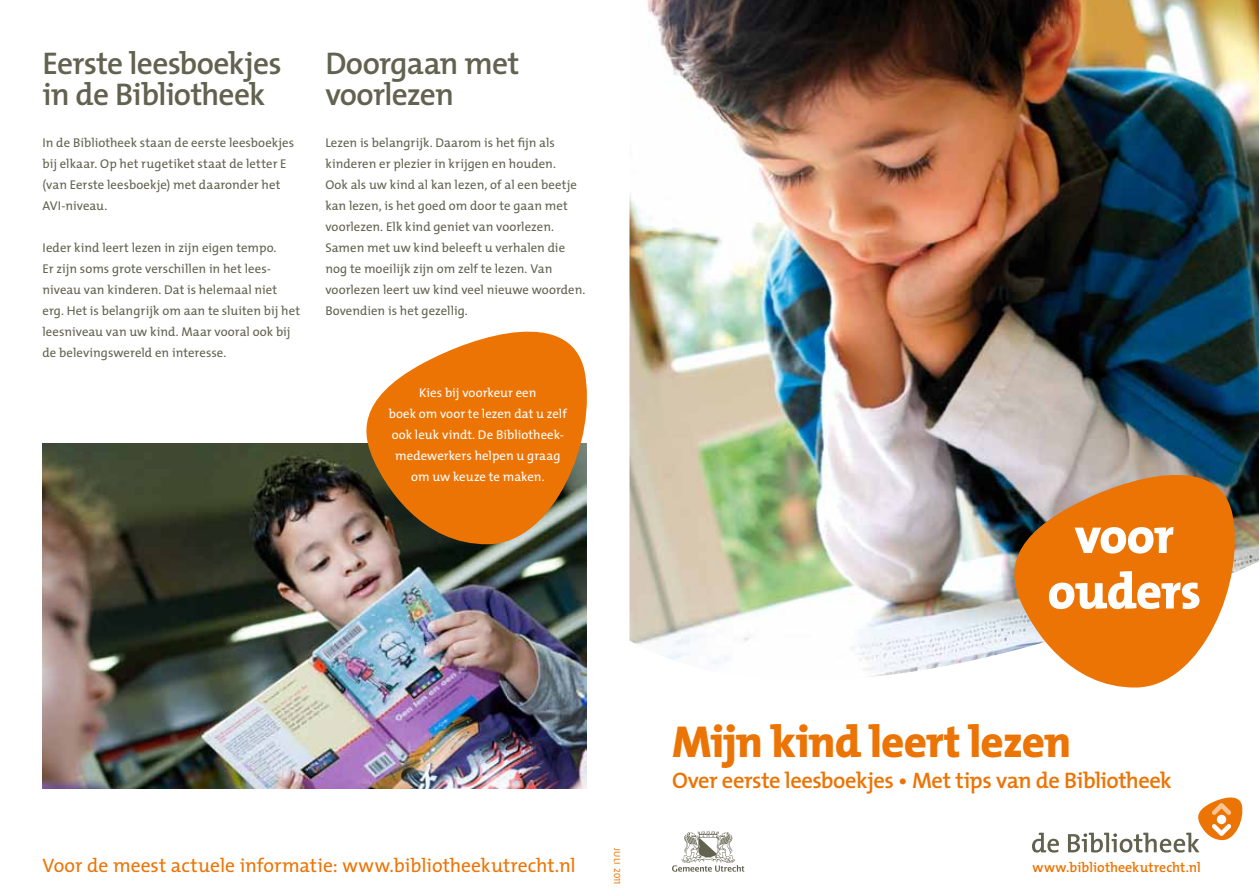
<style>
.page{position:relative;width:1259px;height:893px;background:#fff}
.page>*{position:absolute;margin:0;border:0;box-sizing:border-box;transform-origin:0 0}
.t1{font:800 51px/55.5px "The Mix";letter-spacing:-.02em;color:#fff;text-align:center}
.t2{font:800 45px "The Mix";letter-spacing:-.02em;color:#ec7405}
.t3{font:600 31.5px/31.5px "The Mix";letter-spacing:-.025em;color:#626250}
.t4{font:600 22.5px "The Mix";letter-spacing:-.025em;color:#ec7405}
.t5{font:19.5px "The Mix";color:#ec7405}
.t6{font:600 13.8px "The Mix";letter-spacing:.005em;color:#ec7405}
.t7{font:12.75px/21px "The Mix";letter-spacing:.005em;color:#626250}
.t8{font:12.75px/21px "The Mix";letter-spacing:.005em;color:#fff;text-align:center}
.t9{font:9px "The Mix";color:#ec7405}
.s1{font-family:"The Mix Caps"}
</style>
<div class="page">
<img style="left:629px;top:0;width:630px;height:677px">
<svg style="left:1003px;top:451px;width:243px;height:237px;fill:#ec7405"></svg>
<img style="left:43px;top:444px;width:544px;height:344px">
<svg style="left:355px;top:331px;width:232px;height:214px;fill:#ec7405"></svg>
<svg style="left:1032px;top:833px;width:27px;height:20px"></svg>
<svg style="left:1068px;top:797px;width:175px;height:56px"></svg>
<svg style="left:672px;top:831px;width:72px;height:41px"></svg>
<h3 class="t3" style="left:43px;top:47px;width:240px">Eerste leesboekjes in de Bibliotheek</h3>
<p class="t7" style="left:43px;top:132px;width:253px">In de Bibliotheek staan de eerste leesboekjes bij elkaar. Op het rugetiket staat de letter E (van Eerste leesboekje) met daaronder het AVI-niveau.</p>
<p class="t7" style="left:43px;top:237px;width:259px">Ieder kind leert lezen in zijn eigen tempo.<br>Er zijn soms grote verschillen in het lees&shy;niveau van kinderen. Dat is helemaal niet erg. Het is belangrijk om aan te sluiten bij het leesniveau van uw kind. Maar vooral ook bij de belevingswereld en interesse.</p>
<h3 class="t3" style="left:325px;top:47px;width:196px">Doorgaan met voorlezen</h3>
<p class="t7" style="left:325px;top:132px;width:261px">Lezen is belangrijk. Daarom is het fijn als kinderen er plezier in krijgen en houden.<br>Ook als uw kind al kan lezen, of al een beetje kan lezen, is het goed om door te gaan met voorlezen. Elk kind geniet van voorlezen.<br>Samen met uw kind beleeft u verhalen die nog te moeilijk zijn om zelf te lezen. Van voorlezen leert uw kind veel nieuwe woorden.<br>Bovendien is het gezellig.</p>
<p class="t8" style="left:389px;top:382px;width:180px">Kies bij voorkeur een<br>boek om voor te lezen dat u zelf ook leuk vindt. De Bibliotheek&shy;medewerkers helpen u graag om uw keuze te maken.</p>
<h1 class="t1" style="left:1047px;top:508px;width:155px">voor ouders</h1>
<h2 class="t2" style="left:672px;top:713px;width:401px">Mijn kind leert lezen</h2>
<h3 class="t4" style="left:672px;top:766px;width:501px">Over eerste leesboekjes • Met tips van de Bibliotheek</h3>
<p class="t9" style="left:623px;top:848px;width:38px;rotate:90deg">juli <span class="s1">2011</span></p>
<h3 class="t5" style="left:43px;top:853px;width:534px">Voor de meest actuele informatie: www.bibliotheekutrecht.nl</h3>
<p class="t6" style="left:1032px;top:858px;width:170px">www.bibliotheekutrecht.nl</p>
</div>
